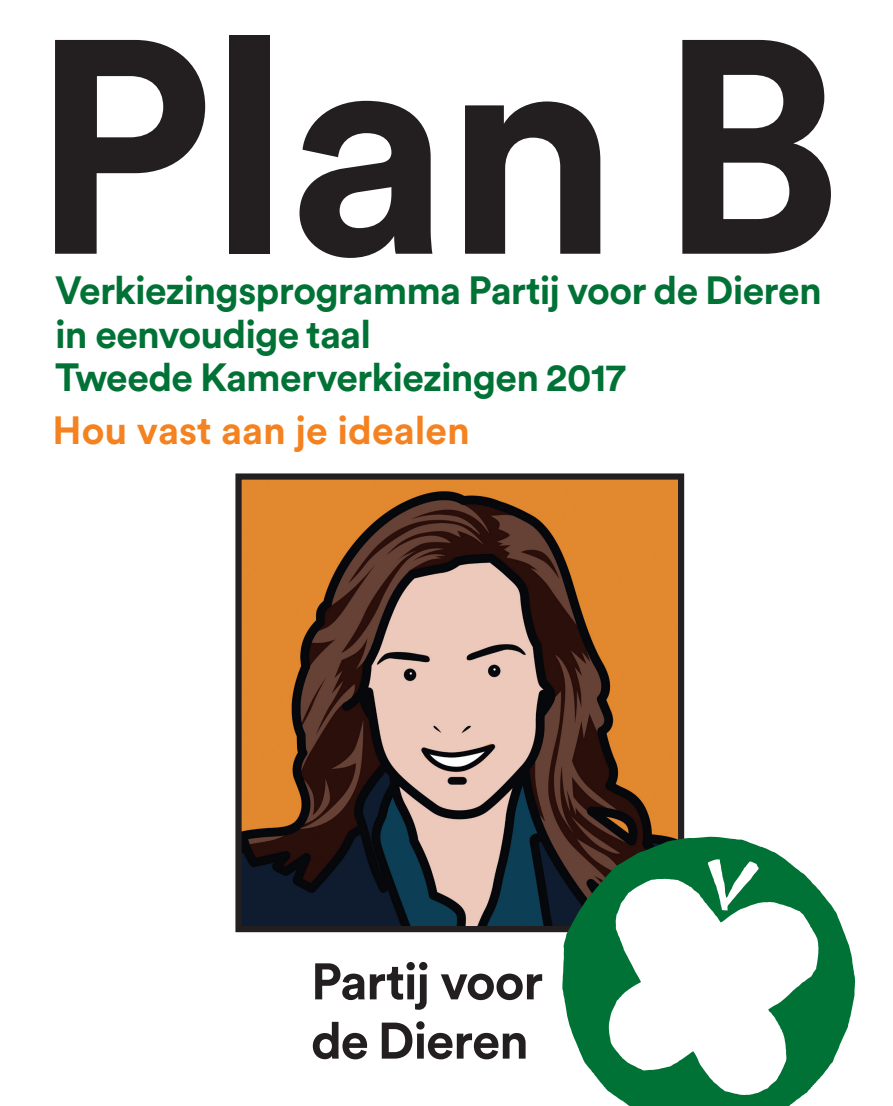
<style>
.page{position:relative;width:893px;height:1106px;background:#fff}
.page>*{position:absolute;margin:0;border:0;box-sizing:border-box;transform-origin:0 0}
.t1{font:700 301.35px "Circular Pro";color:#231f20}
.t2{font:700 39px/43.5px "Circular Pro";letter-spacing:-.02em;color:#007236}
.t3{font:700 39px "Circular Pro";color:#f58220}
</style>
<div class="page">
<svg style="left:315px;top:962px;width:112px;height:47px"></svg>
<svg style="left:441px;top:973px;width:101px;height:27px"></svg>
<svg style="left:313px;top:1021px;width:54px;height:38px"></svg>
<svg style="left:382px;top:1021px;width:144px;height:38px"></svg>
<img style="left:242px;top:480px;width:435px;height:445px">
<div style="left:235px;top:473px;width:449px;height:459px;border:6px solid #231f20"></div>
<svg style="left:562px;top:836px;width:293px;height:270px;fill:#007236"></svg>
<svg style="left:708px;top:859px;width:51px;height:19px"></svg>
<svg style="left:609px;top:878px;width:209px;height:217px"></svg>
<h1 class="t1" style="left:31px;top:-59px;width:813px">Plan B</h1>
<p class="t2" style="left:55px;top:267px;width:768px">Verkiezingsprogramma Partij voor de Dieren in eenvoudige taal<br>Tweede Kamerverkiezingen 2017</p>
<p class="t3" style="left:53px;top:403px;width:419px">Hou vast aan je idealen</p>
</div>
